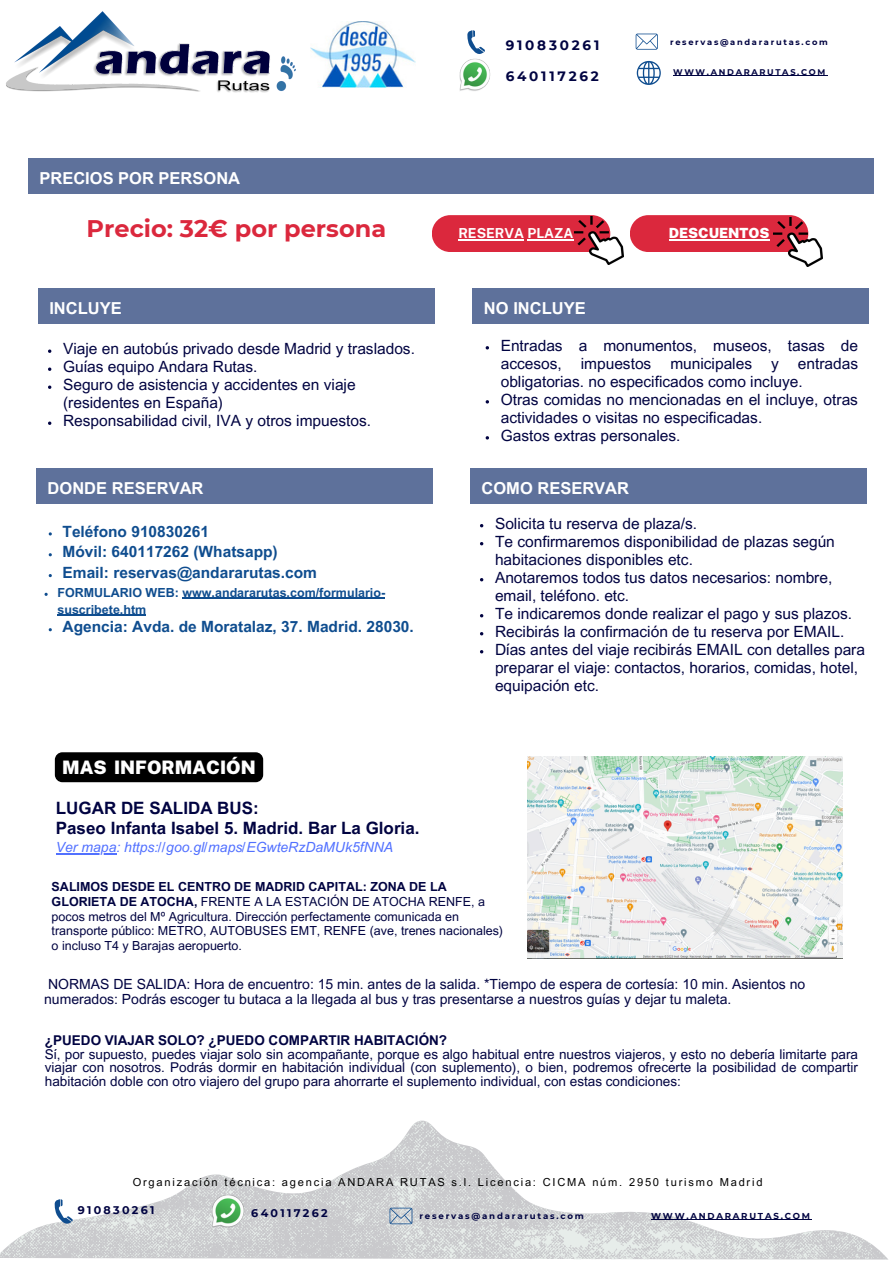
<style>
.page{position:relative;width:894px;height:1264px;background:#fff}
.page>*{position:absolute;margin:0;border:0;box-sizing:border-box;transform-origin:0 0}
.t1{font:700 24px "Montserrat";color:#db283d}
.t2{font:900 18.6px "Public Sans";color:#fff}
.t3{font:700 16.95px/20.2px "Arial MT Pro";color:#000341}
.t4{font:700 16.5px "Arial MT Pro";color:#fff}
.t5{font:15.45px/18px "Arial MT Pro";color:#000341}
.t6{font:700 15.45px "Arial MT Pro";color:#0f4d8f}
.t7{font:13.95px/15.8px "Arial MT Pro";color:#000341}
.t8{font:italic 13.95px "Arial MT Pro";color:#5271ff}
.t9{font:900 13.95px "Public Sans";color:#fff}
.t10{font:700 13.8px "Public Sans";color:#fff}
.t11{font:13.5px/13.5px "Arial MT Pro";color:#000341;text-align:justify}
.t12{font:700 13.5px "Arial MT Pro";color:#000341}
.t13{font:700 13.5px "Montserrat";letter-spacing:.205em;color:#000341}
.t14{font:12.45px/14.5px "Arial MT Pro";color:#000341}
.t15{font:700 12.45px/16.6px "Arial MT Pro";color:#0f4d8f}
.t16{font:11.1px "Arial MT Pro";letter-spacing:.165em;color:#000}
.t17{font:700 11.1px "Montserrat";letter-spacing:.205em;color:#000341}
.t18{font:700 8.55px "Montserrat";letter-spacing:.205em;color:#000341}
.t19{font:700 8.25px "Montserrat";letter-spacing:.205em;color:#000341}
.s1{font-weight:700}
</style>
<div class="page">
<div style="left:28px;top:158px;width:844px;height:36px;background:#5e719b"></div>
<div style="left:431px;top:215px;width:179px;height:37px;background:#db283d;border-radius:18px"></div>
<div style="left:629px;top:215px;width:179px;height:37px;background:#db283d;border-radius:18px"></div>
<img style="left:574px;top:216px;width:49px;height:49px">
<hr style="left:668px;top:239px;width:101px;height:1px;background:#fff">
<img style="left:773px;top:218px;width:48px;height:48px">
<div style="left:38px;top:288px;width:396px;height:35px;background:#5e719b"></div>
<div style="left:472px;top:288px;width:396px;height:35px;background:#5e719b"></div>
<hr style="left:458px;top:239px;width:66px;height:1px;background:#fff">
<hr style="left:527px;top:239px;width:46px;height:1px;background:#fff">
<svg style="left:48px;top:349px;width:3px;height:4px"></svg>
<svg style="left:48px;top:367px;width:3px;height:4px"></svg>
<svg style="left:48px;top:385px;width:3px;height:4px"></svg>
<svg style="left:48px;top:421px;width:3px;height:4px"></svg>
<div style="left:36px;top:469px;width:396px;height:35px;background:#5e719b"></div>
<div style="left:470px;top:469px;width:396px;height:35px;background:#5e719b"></div>
<hr style="left:182px;top:598px;width:203px;height:1px;background:#0f4d8f">
<hr style="left:57px;top:614px;width:89px;height:1px;background:#0f4d8f">
<img style="left:6px;top:11px;width:289px;height:82px">
<svg style="left:635px;top:34px;width:22px;height:15px"></svg>
<svg style="left:636px;top:61px;width:24px;height:24px"></svg>
<img style="left:459px;top:59px;width:32px;height:32px">
<svg style="left:467px;top:30px;width:18px;height:24px"></svg>
<img style="left:310px;top:22px;width:105px;height:65px">
<hr style="left:672px;top:75px;width:154px;height:1px;background:#000341">
<svg style="left:0;top:1120px;width:888px;height:139px"></svg>
<svg style="left:389px;top:1207px;width:23px;height:17px"></svg>
<img style="left:211px;top:1194px;width:33px;height:34px">
<svg style="left:55px;top:1199px;width:18px;height:24px"></svg>
<hr style="left:651px;top:1219px;width:160px;height:1px;background:#000341">
<img style="left:527px;top:757px;width:315px;height:201px">
<div style="left:55px;top:752px;width:208px;height:30px;background:#000;border-radius:7px"></div>
<hr style="left:56px;top:853px;width:60px;height:1px;background:#5271ff">
<p class="t4" style="left:39px;top:172px;width:202px">PRECIOS POR PERSONA</p>
<p class="t13" style="left:505px;top:37px;width:95px">910830261</p>
<p class="t13" style="left:505px;top:68px;width:95px">640117262</p>
<h6 class="t1" style="left:87px;top:213px;width:301px">Precio: 32€ por persona</h6>
<p class="t10" style="left:458px;top:225px;width:116px">RESERVA PLAZA</p>
<p class="t4" style="left:49px;top:301px;width:74px">INCLUYE</p>
<p class="t4" style="left:484px;top:301px;width:103px">NO INCLUYE</p>
<p class="t19" style="left:670px;top:37px;width:159px">reservas@andararutas.com</p>
<p class="t19" style="left:672px;top:67px;width:154px">WWW.ANDARARUTAS.COM</p>
<p class="t9" style="left:668px;top:225px;width:102px">DESCUENTOS</p>
<h1 class="t5" style="left:63px;top:341px;width:353px">Viaje en autobús privado desde Madrid y traslados.</h1>
<p class="t5" style="left:63px;top:359px;width:196px">Guías equipo Andara Rutas.</p>
<h6 class="t5" style="left:63px;top:377px;width:294px">Seguro de asistencia y accidentes en viaje (residentes en España)</h6>
<h6 class="t5" style="left:63px;top:413px;width:309px">Responsabilidad civil, IVA y otros impuestos.</h6>
<p class="t5" style="left:500px;top:338px;width:359px;text-align:justify">Entradas a monumentos, museos, tasas de accesos, impuestos municipales y entradas obligatorias. no especificados como incluye.</p>
<p class="t5" style="left:500px;top:392px;width:359px">Otras comidas no mencionadas en el incluye, otras actividades o visitas no especificadas.</p>
<h4 class="t5" style="left:500px;top:428px;width:181px">Gastos extras personales.</h4>
<p class="t4" style="left:48px;top:482px;width:157px">DONDE RESERVAR</p>
<h4 class="t4" style="left:481px;top:482px;width:149px">COMO RESERVAR</h4>
<p class="t5" style="left:495px;top:516px;width:204px">Solicita tu reserva de plaza/s.</p>
<p class="t5" style="left:495px;top:534px;width:341px">Te confirmaremos disponibilidad de plazas según habitaciones disponibles etc.</p>
<p class="t5" style="left:495px;top:570px;width:339px">Anotaremos todos tus datos necesarios: nombre, email, teléfono. etc.</p>
<p class="t5" style="left:495px;top:606px;width:358px">Te indicaremos donde realizar el pago y sus plazos.</p>
<h4 class="t5" style="left:495px;top:624px;width:351px">Recibirás la confirmación de tu reserva por EMAIL.</h4>
<h4 class="t5" style="left:495px;top:642px;width:371px">Días antes del viaje recibirás EMAIL con detalles para preparar el viaje: contactos, horarios, comidas, hotel, equipación etc.</h4>
<p class="t6" style="left:63px;top:525px;width:148px">Teléfono 910830261</p>
<p class="t6" style="left:63px;top:546px;width:217px">Móvil: 640117262 (Whatsapp)</p>
<p class="t6" style="left:63px;top:567px;width:256px">Email: reservas@andararutas.com</p>
<h4 class="t15" style="left:57px;top:586px;width:329px">FORMULARIO WEB: www.andararutas.com/formulario&shy;suscribete.htm</h4>
<p class="t6" style="left:63px;top:621px;width:353px">Agencia: Avda. de Moratalaz, 37. Madrid. 28030.</p>
<p class="t2" style="left:62px;top:756px;width:195px">MAS INFORMACIÓN</p>
<p class="t3" style="left:56px;top:799px;width:365px">LUGAR DE SALIDA BUS:<br>Paseo Infanta Isabel 5. Madrid. Bar La Gloria.</p>
<p class="t8" style="left:56px;top:841px;width:339px">Ver mapa: https://goo.gl/maps/EGwteRzDaMUk5fNNA</p>
<p class="t14" style="left:52px;top:881px;width:453px"><span class="s1">SALIMOS DESDE EL CENTRO DE MADRID CAPITAL: ZONA DE LA GLORIETA DE ATOCHA,</span> FRENTE A LA ESTACIÓN DE ATOCHA RENFE, a pocos metros del Mº Agricultura. Dirección perfectamente comunicada en transporte público: METRO, AUTOBUSES EMT, RENFE (ave, trenes nacionales) o incluso T4 y Barajas aeropuerto.</p>
<p class="t7" style="left:44px;top:977px;width:762px">NORMAS DE SALIDA: Hora de encuentro: 15 min. antes de la salida. *Tiempo de espera de cortesía: 10 min. Asientos no numerados: Podrás escoger tu butaca a la llegada al bus y tras presentarse a nuestros guías y dejar tu maleta.</p>
<p class="t12" style="left:45px;top:1035px;width:404px">¿PUEDO VIAJAR SOLO? ¿PUEDO COMPARTIR HABITACIÓN?</p>
<p class="t11" style="left:45px;top:1048px;width:814px">Sí, por supuesto, puedes viajar solo sin acompañante, porque es algo habitual entre nuestros viajeros, y esto no debería limitarte para viajar con nosotros. Podrás dormir en habitación individual (con suplemento), o bien, podremos ofrecerte la posibilidad de compartir habitación doble con otro viajero del grupo para ahorrarte el suplemento individual, con estas condiciones:</p>
<p class="t16" style="left:133px;top:1177px;width:631px">Organización técnica: agencia ANDARA RUTAS s.l. Licencia: CICMA núm. 2950 turismo Madrid</p>
<h2 class="t18" style="left:419px;top:1210px;width:166px">reservas@andararutas.com</h2>
<p class="t18" style="left:651px;top:1210px;width:160px">WWW.ANDARARUTAS.COM</p>
<h3 class="t17" style="left:78px;top:1203px;width:78px">910830261</h3>
<p class="t17" style="left:251px;top:1205px;width:78px">640117262</p>
</div>
